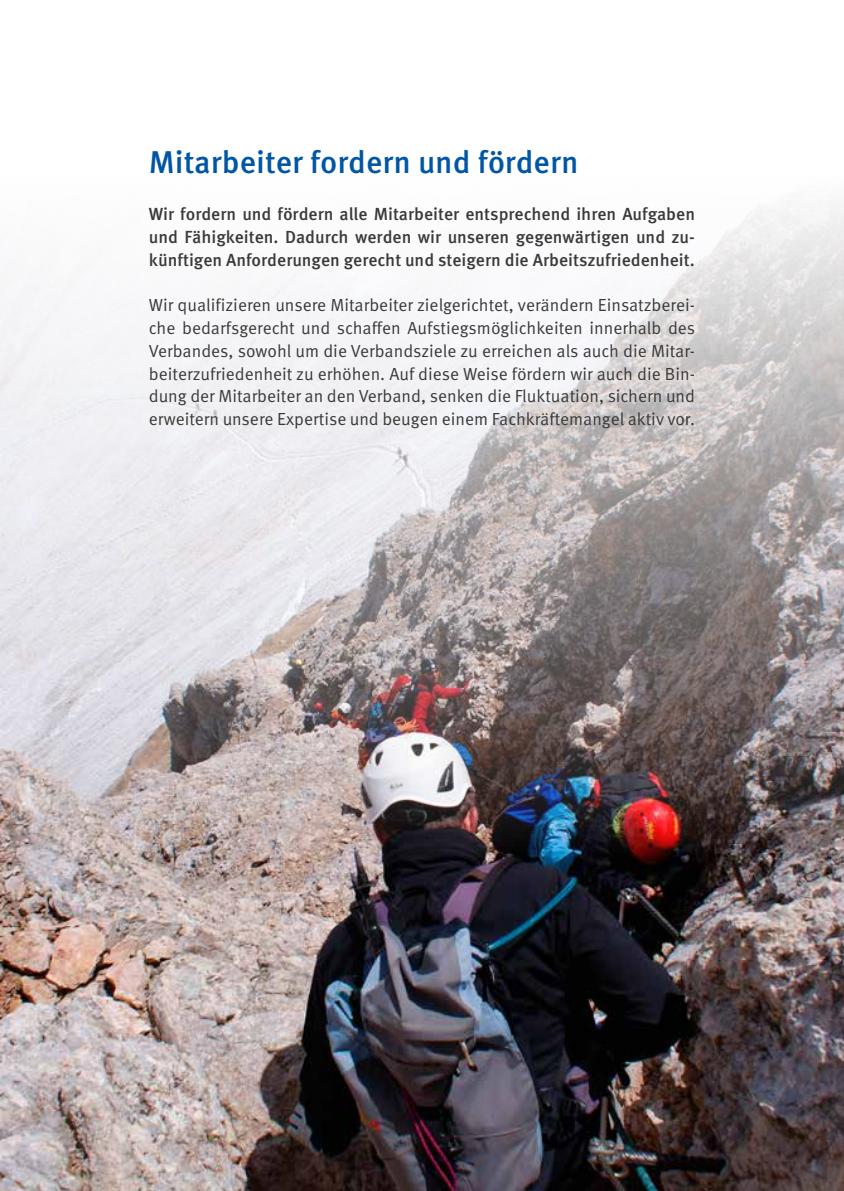
<style>
.page{position:relative;width:844px;height:1191px;background:#fff}
.page>*{position:absolute;margin:0;border:0;box-sizing:border-box;transform-origin:0 0}
.t1{font:500 31.5px "Meta OT";color:#0056a5}
.t2{font:17.5px/22.8px "Meta OT";color:#3a3a39;text-align:justify}
.t3{font:500 17.5px/22.8px "Meta OT";color:#3a3a39;text-align:justify}
</style>
<div class="page">
<img style="left:0;top:205px;width:843px;height:986px">
<h1 class="t1" style="left:149px;top:142px;width:431px">Mitarbeiter fordern und fördern</h1>
<p class="t3" style="left:149px;top:203px;width:547px">Wir fordern und fördern alle Mitarbeiter entsprechend ihren Aufgaben und Fähigkeiten. Dadurch werden wir unseren gegenwärtigen und zu&shy;künftigen Anforderungen gerecht und steigern die Arbeitszufriedenheit.</p>
<p class="t2" style="left:149px;top:294px;width:547px">Wir qualifizieren unsere Mitarbeiter zielgerichtet, verändern Einsatzberei&shy;che bedarfsgerecht und schaffen Aufstiegsmöglichkeiten innerhalb des Verbandes, sowohl um die Verbandsziele zu erreichen als auch die Mitar&shy;beiterzufriedenheit zu erhöhen. Auf diese Weise fördern wir auch die Bin&shy;dung der Mitarbeiter an den Verband, senken die Fluktuation, sichern und erweitern unsere Expertise und beugen einem Fachkräftemangel aktiv vor.</p>
</div>
